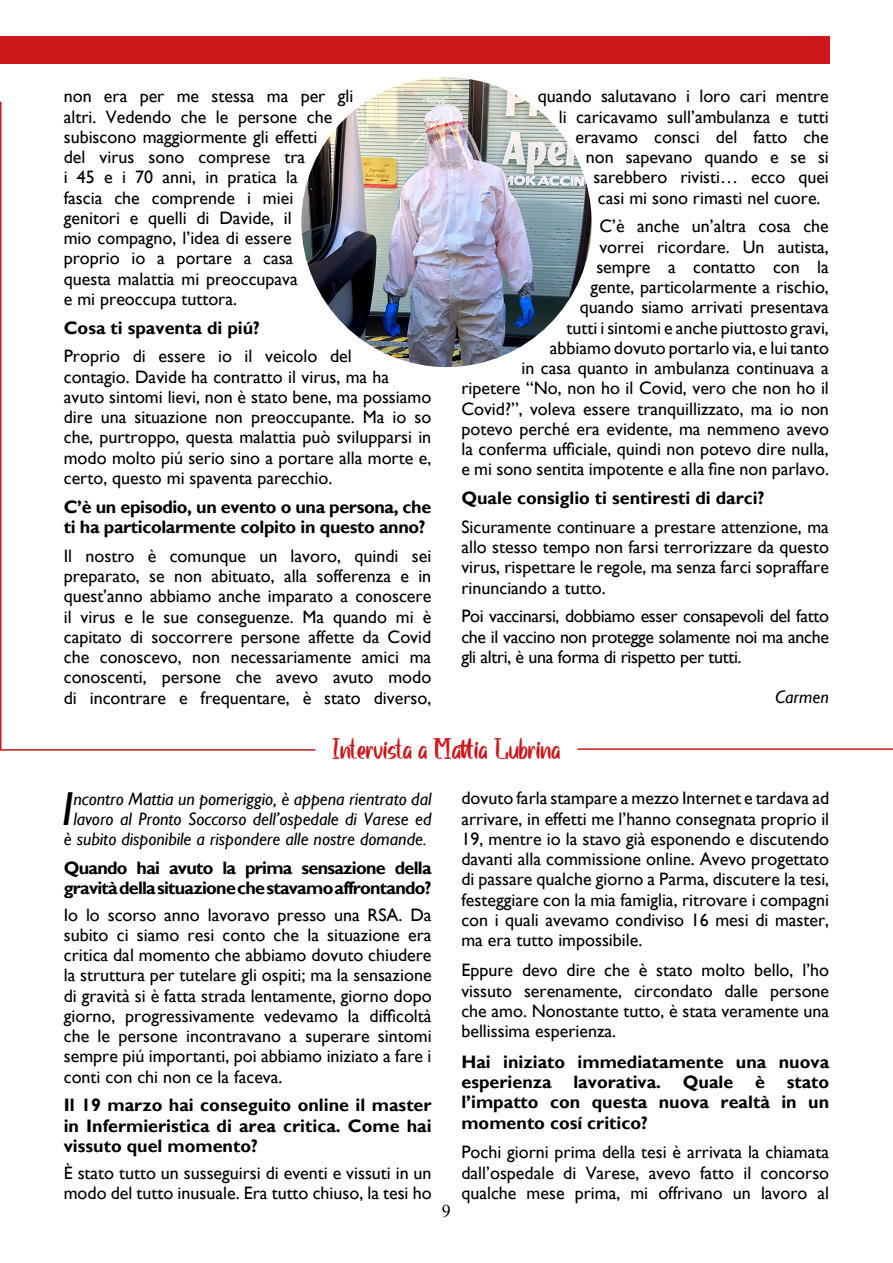
<style>
.page{position:relative;width:893px;height:1263px;background:#fff}
.page>*{position:absolute;margin:0;border:0;box-sizing:border-box;transform-origin:0 0}
.t1{font:italic 47.7px "Gill Sans";color:#000}
.t2{font:18px/20.2px "Gill Sans";color:#000;text-align:justify}
.t3{font:700 18px/20.2px "Gill Sans";letter-spacing:-.01em;color:#000;text-align:justify}
.t4{font:italic 18px/20.2px "Gill Sans";color:#000;text-align:center}
.t5{font:700 18px/20.2px "Gill Sans";letter-spacing:-.04em;color:#000}
.t6{font:18px "Ceria Clean";color:#cd171a}
.t7{font:18px "Times New Roman";color:#000}
</style>
<div class="page">
<div style="left:0;top:37px;width:829px;height:27px;background:#cd171a"></div>
<hr style="left:0;top:749px;width:315px;height:2px;background:#cd171a">
<hr style="left:0;top:102px;width:2px;height:648px;background:#cd171a">
<hr style="left:577px;top:748px;width:316px;height:2px;background:#cd171a">
<img style="left:301px;top:77px;width:291px;height:290px;border-radius:145px">
<p class="t2" style="left:64px;top:87px;width:291px;text-align:left">non era per me stessa ma per gli altri. Vedendo che le persone che subiscono maggiormente gli effetti<br>del virus sono comprese tra<br>i 45 e i 70 anni, in pratica la<br>fascia che comprende i miei genitori e quelli di Davide, il<br>mio compagno, l’idea di essere<br>proprio io a portare a casa<br>questa malattia mi preoccupava<br>e mi preoccupa tuttora.</p>
<p class="t3" style="left:64px;top:318px;width:198px">Cosa ti spaventa di piú?</p>
<p class="t2" style="left:64px;top:347px;width:369px;text-align:left">Proprio di essere io il veicolo del<br>contagio. Davide ha contratto il virus, ma ha avuto sintomi lievi, non è stato bene, ma possiamo dire una situazione non preoccupante. Ma io so che, purtroppo, questa malattia può svilupparsi in modo molto piú serio sino a portare alla morte e, certo, questo mi spaventa parecchio.</p>
<p class="t3" style="left:64px;top:497px;width:369px">C’è un episodio, un evento o una persona, che ti ha particolarmente colpito in questo anno?</p>
<p class="t2" style="left:64px;top:546px;width:369px">Il nostro è comunque un lavoro, quindi sei preparato, se non abituato, alla sofferenza e in quest’anno abbiamo anche imparato a conoscere il virus e le sue conseguenze. Ma quando mi è capitato di soccorrere persone affette da Covid che conoscevo, non necessariamente amici ma conoscenti, persone che avevo avuto modo di incontrare e frequentare, è stato diverso,</p>
<p class="t2" style="left:538px;top:87px;width:293px">quando salutavano i loro cari mentre</p>
<p class="t2" style="left:559px;top:107px;width:271px">li caricavamo sull’ambulanza e tutti</p>
<p class="t2" style="left:575px;top:127px;width:255px">eravamo consci del fatto che</p>
<p class="t2" style="left:586px;top:147px;width:244px">non sapevano quando e se si</p>
<p class="t2" style="left:593px;top:168px;width:237px">sarebbero rivisti… ecco quei</p>
<p class="t2" style="left:598px;top:188px;width:224px">casi mi sono rimasti nel cuore.</p>
<p class="t2" style="left:461px;top:217px;width:369px;text-align:right">C’è anche un’altra cosa che<br>vorrei ricordare. Un autista,<br>sempre a contatto con la<br>gente, particolarmente a rischio,<br>quando siamo arrivati presentava<br>tutti i sintomi e anche piuttosto gravi,<br>abbiamo dovuto portarlo via, e lui tanto<br>in casa quanto in ambulanza continuava a ripetere “No, non ho il Covid, vero che non ho il Covid?”, voleva essere tranquillizzato, ma io non potevo perché era evidente, ma nemmeno avevo la conferma ufficiale, quindi non potevo dire nulla, e mi sono sentita impotente e alla fine non parlavo.</p>
<p class="t3" style="left:461px;top:488px;width:305px">Quale consiglio ti sentiresti di darci?</p>
<p class="t2" style="left:461px;top:517px;width:369px">Sicuramente continuare a prestare attenzione, ma allo stesso tempo non farsi terrorizzare da questo virus, rispettare le regole, ma senza farci sopraffare rinunciando a tutto.</p>
<p class="t2" style="left:461px;top:607px;width:369px">Poi vaccinarsi, dobbiamo esser consapevoli del fatto che il vaccino non protegge solamente noi ma anche gli altri, è una forma di rispetto per tutti.</p>
<p class="t4" style="left:775px;top:687px;width:55px">Carmen</p>
<p class="t6" style="left:333px;top:742px;width:229px">Intervista a Mattia Lubrina</p>
<p class="t4" style="left:64px;top:789px;width:369px">ncontro Mattia un pomeriggio, è appena rientrato dal lavoro al Pronto Soccorso dell’ospedale di Varese ed è subito disponibile a rispondere alle nostre domande.</p>
<p class="t5" style="left:64px;top:858px;width:369px">Quando hai avuto la prima sensazione della gravità della situazione che stavamo affrontando?</p>
<p class="t2" style="left:64px;top:905px;width:369px">Io lo scorso anno lavoravo presso una RSA. Da subito ci siamo resi conto che la situazione era critica dal momento che abbiamo dovuto chiudere la struttura per tutelare gli ospiti; ma la sensazione di gravità si è fatta strada lentamente, giorno dopo giorno, progressivamente vedevamo la difficoltà che le persone incontravano a superare sintomi sempre piú importanti, poi abbiamo iniziato a fare i conti con chi non ce la faceva.</p>
<p class="t3" style="left:64px;top:1096px;width:369px">Il 19 marzo hai conseguito online il master in Infermieristica di area critica. Come hai vissuto quel momento?</p>
<p class="t2" style="left:64px;top:1163px;width:369px">È stato tutto un susseguirsi di eventi e vissuti in un modo del tutto inusuale. Era tutto chiuso, la tesi ho</p>
<h1 class="t1" style="left:62px;top:781px;width:13px">I</h1>
<p class="t7" style="left:442px;top:1198px;width:10px">9</p>
<p class="t2" style="left:461px;top:789px;width:369px">dovuto farla stampare a mezzo Internet e tardava ad arrivare, in effetti me l’hanno consegnata proprio il 19, mentre io la stavo già esponendo e discutendo davanti alla commissione online. Avevo progettato di passare qualche giorno a Parma, discutere la tesi, festeggiare con la mia famiglia, ritrovare i compagni con i quali avevamo condiviso 16 mesi di master, ma era tutto impossibile.</p>
<p class="t2" style="left:461px;top:960px;width:369px">Eppure devo dire che è stato molto bello, l’ho vissuto serenamente, circondato dalle persone che amo. Nonostante tutto, è stata veramente una bellissima esperienza.</p>
<p class="t3" style="left:461px;top:1052px;width:369px">Hai iniziato immediatamente una nuova esperienza lavorativa. Quale è stato l’impatto con questa nuova realtà in un momento cosí critico?</p>
<p class="t2" style="left:461px;top:1142px;width:369px">Pochi giorni prima della tesi è arrivata la chiamata dall’ospedale di Varese, avevo fatto il concorso qualche mese prima, mi offrivano un lavoro al</p>
</div>
